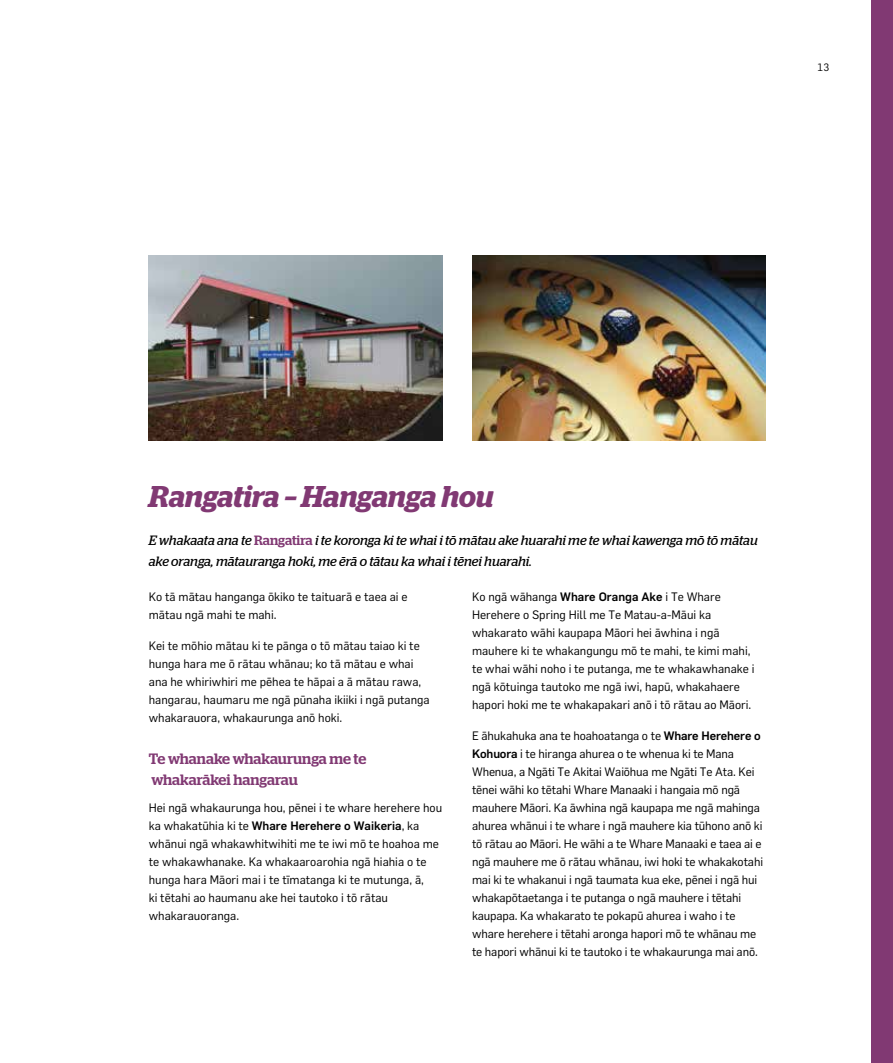
<style>
.page{position:relative;width:893px;height:1063px;background:#fff}
.page>*{position:absolute;margin:0;border:0;box-sizing:border-box;transform-origin:0 0}
.t1{font:italic 600 30px "Stag";letter-spacing:-.005em;color:#813973}
.t2{font:500 15px/21px "Stag";color:#813973}
.t3{font:italic 13.5px/21px "Stag";letter-spacing:-.005em;color:#000}
.t4{font:12px/18px "Flama Maori";color:#000}
.t5{font:10.5px "Flama";color:#000}
.s1{font-weight:500;font-style:normal;color:#813973}
.s2{font-weight:500}
</style>
<div class="page">
<img style="left:472px;top:255px;width:293px;height:186px">
<img style="left:149px;top:255px;width:293px;height:186px">
<div style="left:872px;top:0;width:21px;height:1063px;background:#813973"></div>
<p class="t5" style="left:817px;top:61px;width:13px">13</p>
<h1 class="t1" style="left:149px;top:479px;width:347px">Rangatira – Hanganga hou</h1>
<p class="t3" style="left:149px;top:530px;width:610px">E whakaata ana te <span class="s1">Rangatira</span> i te koronga ki te whai i tō mātau ake huarahi me te whai kawenga mō tō mātau ake oranga, mātauranga hoki, me ērā o tātau ka whai i tēnei huarahi.</p>
<p class="t4" style="left:149px;top:588px;width:260px">Ko tä mätau hanganga ökiko te taituarä e taea ai e mätau ngä mahi te mahi.</p>
<p class="t4" style="left:149px;top:637px;width:282px">Kei te möhio mätau ki te pänga o tö mätau taiao ki te hunga hara me ö rätau whänau; ko tä mätau e whai ana he whiriwhiri me pëhea te häpai a ä mätau rawa, hangarau, haumaru me ngä pünaha ikiiki i ngä putanga whakarauora, whakaurunga anö hoki.</p>
<p class="t2" style="left:149px;top:748px;width:219px">Te whanake whakaurunga me te whakarākei hangarau</p>
<p class="t4" style="left:149px;top:798px;width:295px">Hei ngä whakaurunga hou, pënei i te whare herehere hou ka whakatühia ki te <span class="s2">Whare Herehere o Waikeria</span>, ka whänui ngä whakawhitwihiti me te iwi mö te hoahoa me te whakawhanake. Ka whakaaroarohia ngä hiahia o te hunga hara Mäori mai i te tïmatanga ki te mutunga, ä,<br>ki tëtahi ao haumanu ake hei tautoko i tö rätau whakarauoranga.</p>
<p class="t4" style="left:472px;top:588px;width:284px">Ko ngä wähanga <span class="s2">Whare Oranga Ake</span> i Te Whare Herehere o Spring Hill me Te Matau-a-Mäui ka whakarato wähi kaupapa Mäori hei äwhina i ngä mauhere ki te whakangungu mö te mahi, te kimi mahi, te whai wähi noho i te putanga, me te whakawhanake i ngä kötuinga tautoko me ngä iwi, hapü, whakahaere hapori hoki me te whakapakari anö i tö rätau ao Mäori.</p>
<p class="t4" style="left:472px;top:727px;width:293px">E ähukahuka ana te hoahoatanga o te <span class="s2">Whare Herehere o Kohuora</span> i te hiranga ahurea o te whenua ki te Mana Whenua, a Ngäti Te Akitai Waiöhua me Ngäti Te Ata. Kei tënei wähi ko tëtahi Whare Manaaki i hangaia mö ngä mauhere Mäori. Ka äwhina ngä kaupapa me ngä mahinga ahurea whänui i te whare i ngä mauhere kia tühono anö ki tö rätau ao Mäori. He wähi a te Whare Manaaki e taea ai e ngä mauhere me ö rätau whänau, iwi hoki te whakakotahi mai ki te whakanui i ngä taumata kua eke, pënei i ngä hui whakapötaetanga i te putanga o ngä mauhere i tëtahi kaupapa. Ka whakarato te pokapü ahurea i waho i te whare herehere i tëtahi aronga hapori mö te whänau me te hapori whänui ki te tautoko i te whakaurunga mai anö.</p>
</div>
